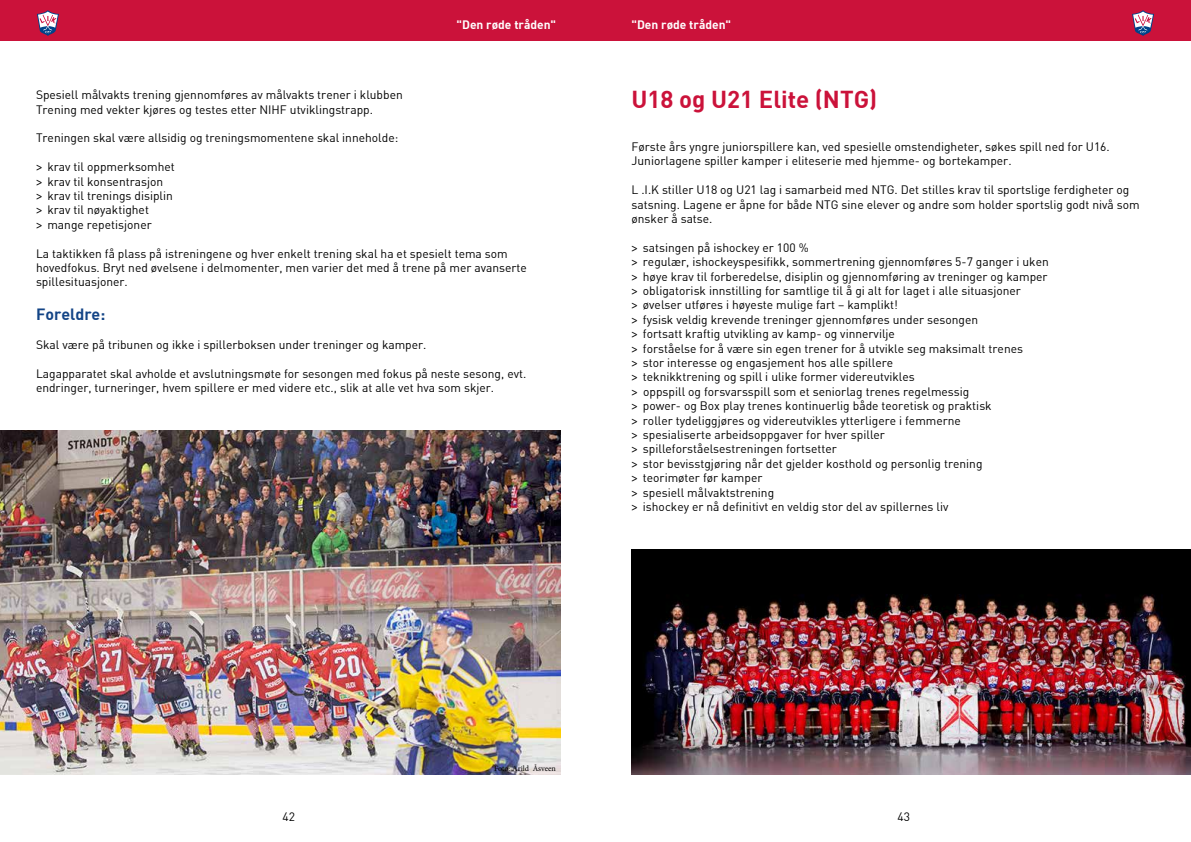
<style>
.page{position:relative;width:1191px;height:842px;background:#fff}
.page>*{position:absolute;margin:0;border:0;box-sizing:border-box;transform-origin:0 0}
.t1{font:700 24px "DI Nbek";color:#cb123a}
.t2{font:700 16px "DI Nbek";color:#134486}
.t3{font:12px/14.4px "DIN Bek";color:#000}
.t4{font:700 12px "DI Nbek";color:#fff}
.t5{font:8px "Minion Pro";color:#000}
.s1{font-family:"Calibri"}
</style>
<div class="page">
<div style="left:0;top:0;width:1191px;height:41px;background:#cb123a"></div>
<svg style="left:37px;top:10px;width:22px;height:26px"></svg>
<svg style="left:1132px;top:10px;width:22px;height:26px"></svg>
<img style="left:0;top:431px;width:561px;height:344px">
<img style="left:632px;top:550px;width:559px;height:225px">
<p class="t4" style="left:456px;top:17px;width:101px">"Den røde tråden"</p>
<p class="t4" style="left:631px;top:17px;width:101px">"Den røde tråden"</p>
<p class="t3" style="left:36px;top:87px;width:368px">Spesiell målvakts trening gjennomføres av målvakts trener i klubben<br>Trening med vekter kjøres og testes etter NIHF utviklingstrapp.</p>
<p class="t3" style="left:36px;top:131px;width:364px">Treningen skal være allsidig og treningsmomentene skal inneholde:</p>
<p class="t3" style="left:36px;top:159px;width:140px"><span class="s1">˃</span> krav til oppmerksomhet <span class="s1">˃</span> krav til konsentrasjon<br><span class="s1">˃</span> krav til trenings disiplin <span class="s1">˃</span> krav til nøyaktighet<br><span class="s1">˃</span> mange repetisjoner</p>
<p class="t3" style="left:36px;top:246px;width:492px">La taktikken få plass på istreningene og hver enkelt trening skal ha et spesielt tema som hovedfokus. Bryt ned øvelsene i delmomenter, men varier det med å trene på mer avanserte spillesituasjoner.</p>
<h2 class="t2" style="left:36px;top:304px;width:71px">Foreldre:</h2>
<p class="t3" style="left:36px;top:337px;width:392px">Skal være på tribunen og ikke i spillerboksen under treninger og kamper.</p>
<p class="t3" style="left:36px;top:366px;width:492px">Lagapparatet skal avholde et avslutningsmøte for sesongen med fokus på neste sesong, evt. endringer, turneringer, hvem spillere er med videre etc., slik at alle vet hva som skjer.</p>
<h1 class="t1" style="left:631px;top:83px;width:247px">U18 og U21 Elite (NTG)</h1>
<p class="t3" style="left:631px;top:139px;width:480px">Første års yngre juniorspillere kan, ved spesielle omstendigheter, søkes spill ned for U16.<br>Juniorlagene spiller kamper i eliteserie med hjemme- og bortekamper.</p>
<p class="t3" style="left:631px;top:182px;width:510px">L .I.K stiller U18 og U21 lag i samarbeid med NTG. Det stilles krav til sportslige ferdigheter og satsning. Lagene er åpne for både NTG sine elever og andre som holder sportslig godt nivå som ønsker å satse.</p>
<p class="t3" style="left:631px;top:240px;width:419px"><span class="s1">˃</span> satsingen på ishockey er 100 %<br><span class="s1">˃</span> regulær, ishockeyspesifikk, sommertrening gjennomføres 5-7 ganger i uken <span class="s1">˃</span> høye krav til forberedelse, disiplin og gjennomføring av treninger og kamper <span class="s1">˃</span> obligatorisk innstilling for samtlige til å gi alt for laget i alle situasjoner<br><span class="s1">˃</span> øvelser utføres i høyeste mulige fart – kamplikt!<br><span class="s1">˃</span> fysisk veldig krevende treninger gjennomføres under sesongen<br><span class="s1">˃</span> fortsatt kraftig utvikling av kamp- og vinnervilje<br><span class="s1">˃</span> forståelse for å være sin egen trener for å utvikle seg maksimalt trenes<br><span class="s1">˃</span> stor interesse og engasjement hos alle spillere<br><span class="s1">˃</span> teknikktrening og spill i ulike former videreutvikles<br><span class="s1">˃</span> oppspill og forsvarsspill som et seniorlag trenes regelmessig<br><span class="s1">˃</span> power- og Box play trenes kontinuerlig både teoretisk og praktisk<br><span class="s1">˃</span> roller tydeliggjøres og videreutvikles ytterligere i femmerne<br><span class="s1">˃</span> spesialiserte arbeidsoppgaver for hver spiller<br><span class="s1">˃</span> spilleforståelsestreningen fortsetter<br><span class="s1">˃</span> stor bevisstgjøring når det gjelder kosthold og personlig trening<br><span class="s1">˃</span> teorimøter før kamper<br><span class="s1">˃</span> spesiell målvaktstrening<br><span class="s1">˃</span> ishockey er nå definitivt en veldig stor del av spillernes liv</p>
<p class="t5" style="left:494px;top:763px;width:63px">Foto: Arild Åsveen</p>
<p class="t3" style="left:282px;top:810px;width:14px">42</p>
<p class="t3" style="left:897px;top:810px;width:14px">43</p>
</div>
